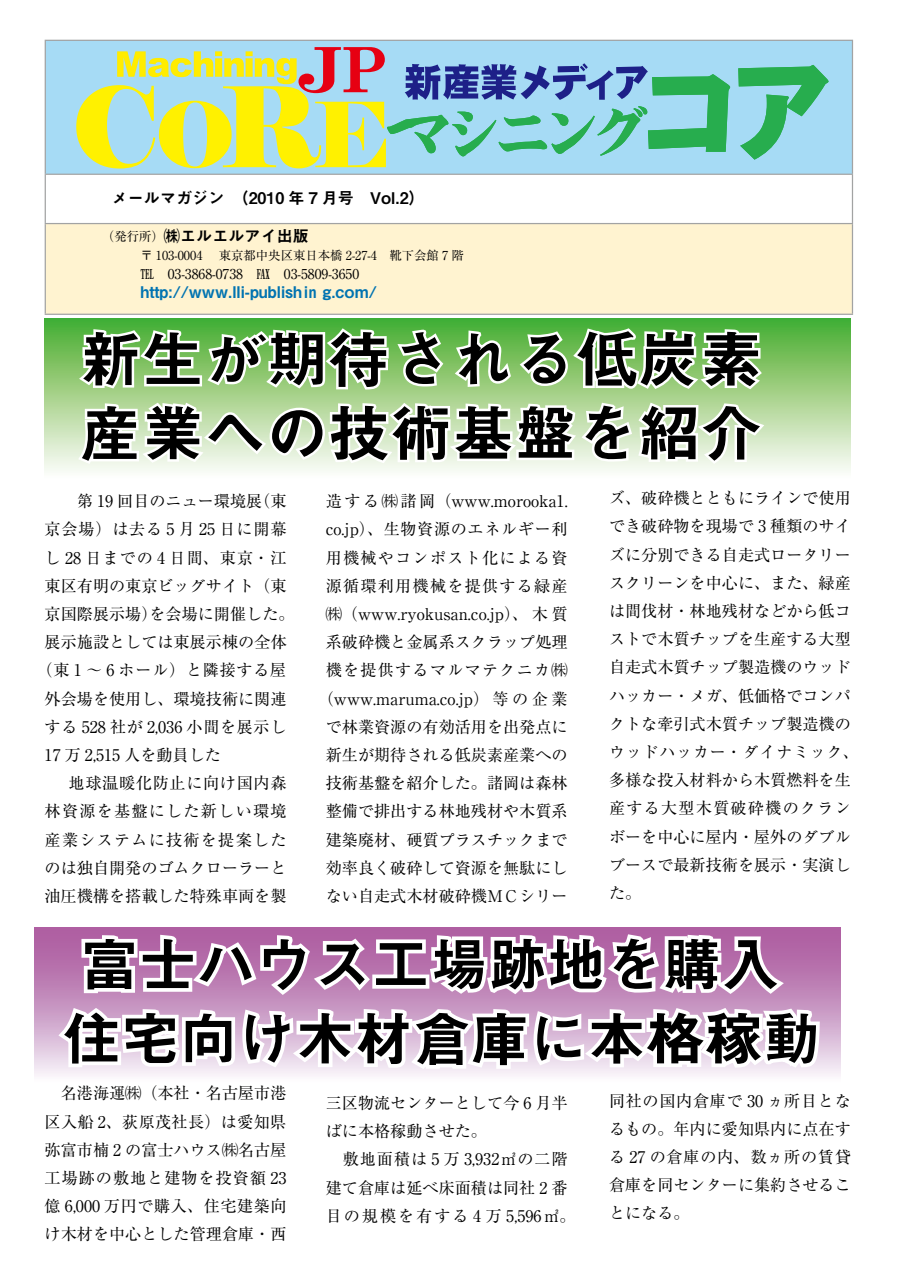
<style>
.page{position:relative;width:903px;height:1275px;background:#fff}
.page>*{position:absolute;margin:0;border:0;box-sizing:border-box;transform-origin:0 0}
.t1{font:61.95px/74px "Midashi Go Pro MB31";color:#000}
.t2{font:58.27px/74px "Midashi Go Pro MB31";color:#000}
.t3{font:16.1px/28.2px "Ryumin Pro";color:#000}
.t4{font:16.1px "Midashi Go Pro MB31";color:#000}
.t5{font:16.1px "Midashi Go Pro MB31";color:#0073b1}
.t6{font:16.1px "Ryumin Pro";letter-spacing:.045em;color:#000}
.t7{font:16.1px "Ryumin Pro";letter-spacing:.075em;color:#000}
.t8{font:16.1px "Ryumin Pro";letter-spacing:.04em;color:#000}
.t9{font:16.1px "Ryumin Pro";letter-spacing:.05em;color:#000}
.t10{font:16.1px "Ryumin Pro";letter-spacing:.06em;color:#000}
.t11{font:13.65px "Ryumin Pro";color:#000}
.t12{font:12.42px "Ryumin Pro";color:#000}
.s1{font-family:"Ryumin Pro";color:#000}
</style>
<div class="page">
<div style="left:45px;top:40px;width:807px;height:134px;background:#a6dbf5"></div>
<div style="left:45px;top:224px;width:807px;height:90px;background:#fff3d0"></div>
<hr style="left:45px;top:40px;width:808px;height:1px;background:#a2a3a3">
<hr style="left:45px;top:41px;width:1px;height:133px;background:#a2a3a3">
<hr style="left:852px;top:41px;width:1px;height:133px;background:#a2a3a3">
<hr style="left:45px;top:174px;width:808px;height:1px;background:#a2a3a3">
<hr style="left:45px;top:175px;width:1px;height:48px;background:#a2a3a3">
<hr style="left:852px;top:175px;width:1px;height:48px;background:#a2a3a3">
<hr style="left:45px;top:223px;width:808px;height:1px;background:#a2a3a3">
<hr style="left:45px;top:224px;width:1px;height:90px;background:#a2a3a3">
<hr style="left:852px;top:224px;width:1px;height:90px;background:#a2a3a3">
<hr style="left:45px;top:314px;width:808px;height:1px;background:#a2a3a3">
<svg style="left:35px;top:928px;width:806px;height:148px"></svg>
<div style="left:45px;top:318px;width:806px;height:162px;background:linear-gradient(to bottom,#48ab2a,#fffefb)"></div>
<svg style="left:738px;top:65px;width:90px;height:95px"></svg>
<svg style="left:76px;top:47px;width:654px;height:122px"></svg>
<svg style="left:75px;top:313px;width:692px;height:167px"></svg>
<svg style="left:53px;top:930px;width:770px;height:146px"></svg>
<p class="t4" style="left:112px;top:185px;width:315px">メールマガジン　（2010 年 7 月号　Vol.2(</p>
<p class="t12" style="left:102px;top:227px;width:64px">（発行所）</p>
<p class="t4" style="left:164px;top:223px;width:147px">㈱エルエルアイ出版</p>
<p class="t12" style="left:156px;top:245px;width:48px">103-0004</p>
<p class="t12" style="left:219px;top:245px;width:247px">東京都中央区東日本橋 2-27-4　靴下会館 7 階</p>
<p class="t11" style="left:140px;top:263px;width:131px">TEL　03-3868-0738　FAX</p>
<p class="t5" style="left:108px;top:279px;width:270px"><span class="s1">　　</span>http://www.lli-publishin .g com/</p>
<p class="t11" style="left:284px;top:263px;width:77px">03-5809-3650</p>
<h1 class="t1" style="left:80px;top:315px;width:684px">新生が期待される低炭素産業への技術基盤を紹介</h1>
<p class="t3" style="left:254px;top:486px;width:34px">（東</p>
<p class="t3" style="left:45px;top:486px;width:219px">　　第 19 回目のニュー環境展</p>
<p class="t9" style="left:45px;top:517px;width:243px">京会場）は去る 5 月 25 日に開幕</p>
<p class="t10" style="left:45px;top:545px;width:243px">し28 日までの 4 日間、東京・江</p>
<p class="t3" style="left:45px;top:571px;width:243px">東区有明の東京ビッグサイト（東</p>
<p class="t3" style="left:149px;top:599px;width:147px">を会場に開催した。</p>
<p class="t3" style="left:45px;top:599px;width:114px">京国際展示場）</p>
<p class="t3" style="left:45px;top:627px;width:243px">展示施設としては東展示棟の全体</p>
<p class="t6" style="left:37px;top:658px;width:251px">（東 1 ～ 6 ホール）と隣接する屋</p>
<p class="t3" style="left:45px;top:683px;width:243px">外会場を使用し、環境技術に関連</p>
<p class="t8" style="left:45px;top:714px;width:243px">する 528 社が 2,036 小間を展示し</p>
<p class="t3" style="left:45px;top:740px;width:178px">17 万 2,515 人を動員した</p>
<p class="t6" style="left:52px;top:771px;width:236px">　地球温暖化防止に向け国内森</p>
<p class="t7" style="left:45px;top:799px;width:243px">林資源を基盤にした新しい環境</p>
<p class="t7" style="left:45px;top:827px;width:243px">産業システムに技術を提案した</p>
<p class="t3" style="left:45px;top:853px;width:243px">のは独自開発のゴムクローラーと</p>
<p class="t3" style="left:45px;top:881px;width:243px">油圧機構を搭載した特殊車両を製</p>
<p class="t3" style="left:318px;top:486px;width:251px;text-align:center">造する㈱諸岡（www.morooka1. coj p. ）、生物資源のエネルギー利用機械やコンポスト化による資源循環利用機械を提供する緑産㈱（www.ryokusan.co j p. ）、木質系破砕機と金属系スクラップ処理機を提供するマルマテクニカ㈱（www.maruma.co j p. ）等の企業で林業資源の有効活用を出発点に新生が期待される低炭素産業への技術基盤を紹介した。諸岡は森林整備で排出する林地残材や木質系建築廃材、硬質プラスチックまで効率良く破砕して資源を無駄にしない自走式木材破砕機ＭＣシリー</p>
<p class="t3" style="left:609px;top:483px;width:251px">ズ、破砕機とともにラインで使用でき破砕物を現場で 3 種類のサイズに分別できる自走式ロータリースクリーンを中心に、また、緑産は間伐材・林地残材などから低コストで木質チップを生産する大型自走式木質チップ製造機のウッドハッカー・メガ、低価格でコンパクトな牽引式木質チップ製造機のウッドハッカー・ダイナミック、多様な投入材料から木質燃料を生産する大型木質破砕機のクランボーを中心に屋内・屋外のダブルブースで最新技術を展示・実演した。</p>
<h2 class="t2" style="left:63px;top:920px;width:759px">富士ハウス工場跡地を購入住宅向け木材倉庫に本格稼動</h2>
<p class="t3" style="left:45px;top:1078px;width:243px;text-align:justify">　名港海運㈱（本社・名古屋市港区入船 、2 荻原茂社長）は愛知県弥富市楠 2 の富士ハウス㈱名古屋工場跡の敷地と建物を投資額 23億 6,000 万円で購入、住宅建築向け木材を中心とした管理倉庫・西</p>
<p class="t3" style="left:326px;top:1088px;width:251px">三区物流センターとして今6 月半ばに本格稼動させた。<br>　敷地面積は 5 万 3,932㎡の二階建て倉庫は延べ床面積は同社 2 番目の規模を有する 4 万 5,596 ㎡。</p>
<p class="t3" style="left:609px;top:1085px;width:243px;text-align:justify">同社の国内倉庫で 30 ヵ所目となるもの。年内に愛知県内に点在する 27 の倉庫の内、数ヵ所の賃貸倉庫を同センターに集約させることになる。</p>
</div>
